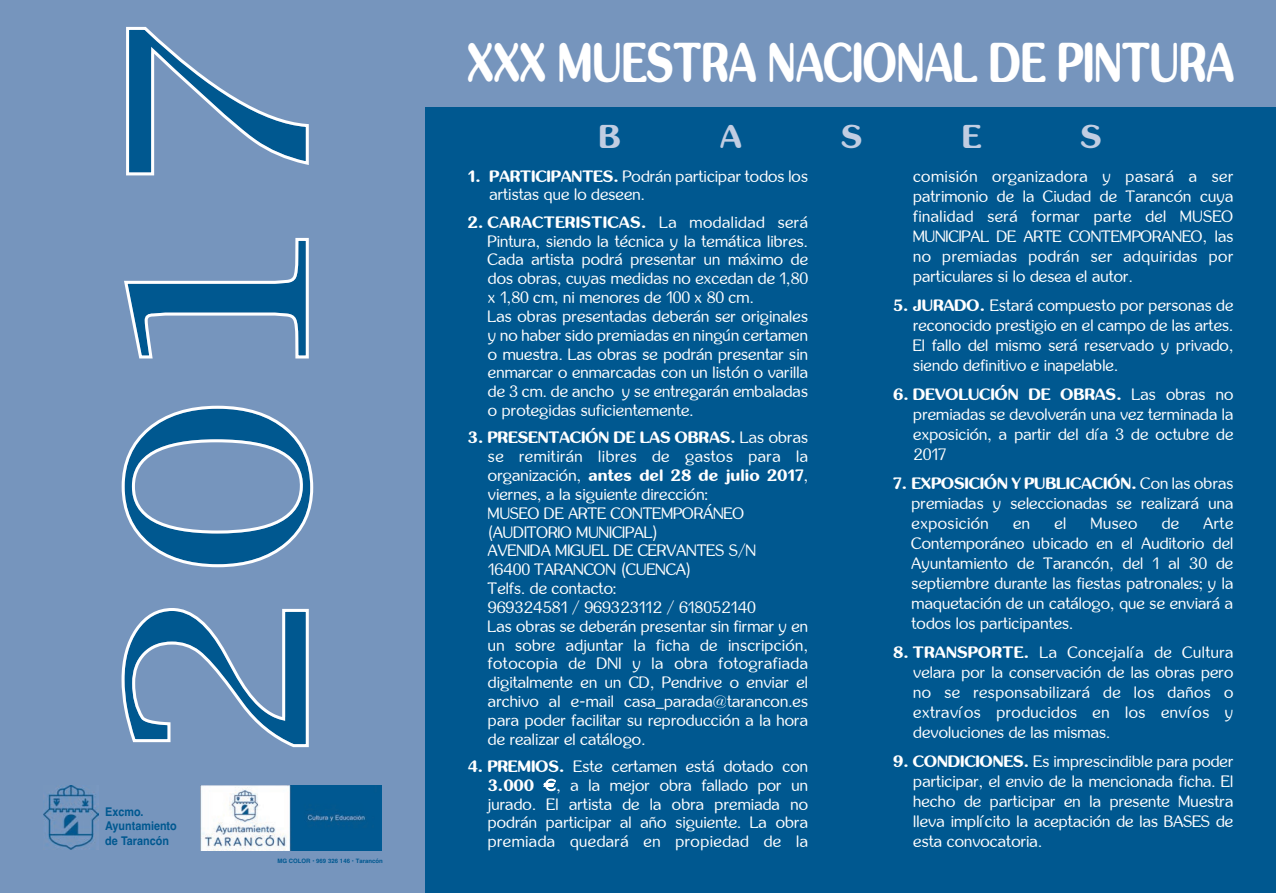
<style>
.page{position:relative;width:1276px;height:893px;background:#fff}
.page>*{position:absolute;margin:0;border:0;box-sizing:border-box;transform-origin:0 0}
.t1{font:700 55.95px "inglobal";color:#fff;scale:.76 1}
.t2{font:700 33px "inglobal";color:#c1cde2}
.t3{font:16.5px/18.9px "inglobal";color:#fff;text-align:justify}
.t4{font:700 12px/14.4px "Helvetica";color:#005890;scale:.9 1}
.t5{font:700 6px "Helvetica";color:#005890}
.s1{font-weight:700}
.s2{font-family:"Euro Sans"}
</style>
<div class="page">
<div style="left:0;top:0;width:440px;height:893px;background:#7695bd"></div>
<img style="left:201px;top:785px;width:180px;height:65px">
<img style="left:44px;top:785px;width:54px;height:64px">
<div style="left:425px;top:0;width:851px;height:893px;background:#005890"></div>
<div style="left:399px;top:0;width:877px;height:106px;background:#7695bd"></div>
<svg style="left:121px;top:27px;width:192px;height:720px"></svg>
<p class="t4" style="left:105px;top:805px;width:81px">Excmo.<br>Ayuntamiento de Tarancón</p>
<p class="t5" style="left:277px;top:857px;width:107px">MG COLOR • 969 326 146 • Tarancón</p>
<h1 class="t1" style="left:468px;top:30px;width:1010px">XXX MUESTRA NACIONAL DE PINTURA</h1>
<h2 class="t2" style="left:599px;top:117px;width:23px">B</h2>
<h2 class="t2" style="left:720px;top:117px;width:23px">A</h2>
<h2 class="t2" style="left:842px;top:117px;width:22px">S</h2>
<h2 class="t2" style="left:962px;top:117px;width:21px">E</h2>
<h2 class="t2" style="left:1081px;top:117px;width:22px">S</h2>
<p class="t3" style="left:489px;top:166px;width:320px;text-indent:-22px"><span class="s1">1. PARTICIPANTES.</span> Podrán participar todos los artistas que lo deseen.</p>
<p class="t3" style="left:488px;top:213px;width:322px;text-align:left;text-indent:-20px"><span class="s1">2. CARACTERISTICAS.</span> La modalidad será Pintura, siendo la técnica y la temática libres.<br>Cada artista podrá presentar un máximo de dos obras, cuyas medidas no excedan de 1,80 x 1,80 cm, ni menores de 100 x 80 cm.<br>Las obras presentadas deberán ser originales y no haber sido premiadas en ningún certamen o muestra. Las obras se podrán presentar sin enmarcar o enmarcadas con un listón o varilla de 3 cm. de ancho y se entregarán embaladas o protegidas suficientemente.</p>
<p class="t3" style="left:488px;top:428px;width:322px;text-align:left;text-indent:-20px"><span class="s1">3. PRESENTACIÓN DE LAS OBRAS.</span> Las obras se remitirán libres de gastos para la organización, <span class="s1">antes del 28 de julio 2017</span>, viernes, a la siguiente dirección:<br>MUSEO DE ARTE CONTEMPORÁNEO (AUDITORIO MUNICIPAL)<br>AVENIDA MIGUEL DE CERVANTES S/N<br>16400 TARANCON (CUENCA)<br>Telfs. de contacto:<br>969324581 / 969323112 / 618052140<br>Las obras se deberán presentar sin firmar y en un sobre adjuntar la ficha de inscripción, fotocopia de DNI y la obra fotografiada digitalmente en un CD, Pendrive o enviar el archivo al e-mail casa_parada@tarancon.es para poder facilitar su reproducción a la hora de realizar el catálogo.</p>
<p class="t3" style="left:488px;top:757px;width:322px;text-indent:-20px"><span class="s1">4. PREMIOS.</span> Este certamen está dotado con <span class="s1">3.000</span> <span class="s2">€</span>, a la mejor obra fallado por un jurado. El artista de la obra premiada no podrán participar al año siguiente. La obra premiada quedará en propiedad de la</p>
<p class="t3" style="left:913px;top:166px;width:322px;line-height:20.1px">comisión organizadora y pasará a ser patrimonio de la Ciudad de Tarancón cuya finalidad será formar parte del MUSEO MUNICIPAL DE ARTE CONTEMPORANEO, las no premiadas podrán ser adquiridas por particulares si lo desea el autor.</p>
<p class="t3" style="left:913px;top:295px;width:322px;line-height:20.1px;text-indent:-20px"><span class="s1">5. JURADO.</span> Estará compuesto por personas de reconocido prestigio en el campo de las artes.<br>El fallo del mismo será reservado y privado, siendo definitivo e inapelable.</p>
<p class="t3" style="left:913px;top:384px;width:322px;line-height:20.1px;text-indent:-20px"><span class="s1">6. DEVOLUCIÓN DE OBRAS.</span> Las obras no premiadas se devolverán una vez terminada la exposición, a partir del día 3 de octubre de 2017</p>
<p class="t3" style="left:911px;top:473px;width:323px;line-height:20.1px;text-indent:-18px"><span class="s1">7. EXPOSICIÓN Y PUBLICACIÓN.</span> Con las obras premiadas y seleccionadas se realizará una exposición</p>
<p class="t3" style="left:911px;top:513px;width:323px;line-height:20.1px;text-indent:292px">Arte Contemporáneo ubicado en el Auditorio del Ayuntamiento de Tarancón, del 1 al 30 de septiembre durante las fiestas patronales; y la maquetación de un catálogo, que se enviará a todos los participantes.</p>
<p class="t3" style="left:913px;top:642px;width:322px;line-height:20.1px;text-indent:-20px"><span class="s1">8. TRANSPORTE.</span> La Concejalía de Cultura velara por la conservación de las obras pero no se responsabilizará de los daños o extravíos producidos en los envíos y devoluciones de las mismas.</p>
<p class="t3" style="left:913px;top:751px;width:322px;line-height:20.1px;text-indent:-20px"><span class="s1">9. CONDICIONES.</span> Es imprescindible para poder participar, el envio de la mencionada ficha. El hecho de participar en la presente Muestra lleva implícito la aceptación de las BASES de esta convocatoria.</p>
<p class="t3" style="left:1013px;top:514px;width:19px">en</p>
<p class="t3" style="left:1054px;top:514px;width:14px">el</p>
<p class="t3" style="left:1090px;top:514px;width:48px">Museo</p>
<p class="t3" style="left:1161px;top:514px;width:19px">de</p>
</div>
